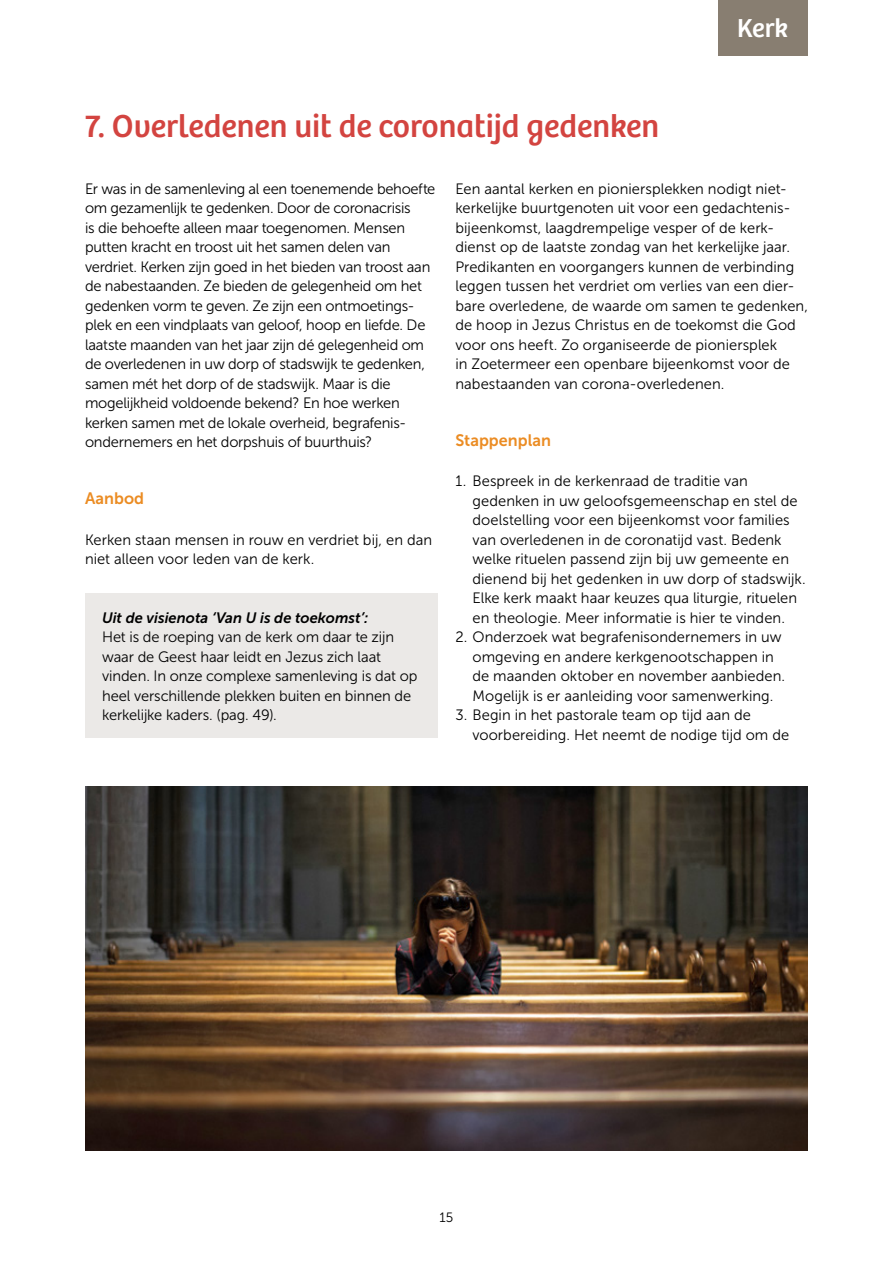
<style>
.page{position:relative;width:893px;height:1263px;background:#fff}
.page>*{position:absolute;margin:0;border:0;box-sizing:border-box;transform-origin:0 0}
.t1{font:33px "Bree";color:#d34440}
.t2{font:27px "Bree";color:#fff}
.t3{font:16.5px "Museo Sans 700";letter-spacing:.005em;color:#eb8c23}
.t4{font:15px/19.5px "Museo Sans 300";letter-spacing:-.005em;color:#000}
.t5{font:italic 15px "Museo Sans 700";color:#000}
.t6{font:13.5px "Museo Sans 300";color:#000}
</style>
<div class="page">
<div style="left:85px;top:593px;width:353px;height:145px;background:#ebe9e7"></div>
<div style="left:719px;top:0;width:89px;height:56px;background:#887e71"></div>
<img style="left:85px;top:787px;width:723px;height:363px">
<h2 class="t2" style="left:737px;top:12px;width:52px">Kerk</h2>
<h1 class="t1" style="left:85px;top:107px;width:576px">7. Overledenen uit de coronatijd gedenken</h1>
<p class="t4" style="left:85px;top:179px;width:352px">Er was in de samenleving al een toenemende behoefte om gezamenlijk te gedenken. Door de coronacrisis<br>is die behoefte alleen maar toegenomen. Mensen putten kracht en troost uit het samen delen van verdriet. Kerken zijn goed in het bieden van troost aan de nabestaanden. Ze bieden de gelegenheid om het gedenken vorm te geven. Ze zijn een ontmoetings&shy;plek en een vindplaats van geloof, hoop en liefde. De laatste maanden van het jaar zijn dé gelegenheid om de overledenen in uw dorp of stadswijk te gedenken, samen mét het dorp of de stadswijk. Maar is die mogelijkheid voldoende bekend? En hoe werken kerken samen met de lokale overheid, begrafenis&shy;ondernemers en het dorpshuis of buurthuis?</p>
<p class="t4" style="left:455px;top:179px;width:354px">Een aantal kerken en pioniersplekken nodigt niet&shy;kerkelijke buurtgenoten uit voor een gedachtenis&shy;bijeenkomst, laagdrempelige vesper of de kerk&shy;dienst op de laatste zondag van het kerkelijke jaar.<br>Predikanten en voorgangers kunnen de verbinding leggen tussen het verdriet om verlies van een dier&shy;bare overledene, de waarde om samen te gedenken, de hoop in Jezus Christus en de toekomst die God voor ons heeft. Zo organiseerde de pioniersplek<br>in Zoetermeer een openbare bijeenkomst voor de nabestaanden van corona-overledenen.</p>
<p class="t3" style="left:455px;top:431px;width:97px">Stappenplan</p>
<p class="t4" style="left:472px;top:471px;width:335px;text-indent:-17px">1. Bespreek in de kerkenraad de traditie van gedenken in uw geloofsgemeenschap en stel de doelstelling voor een bijeenkomst voor families van overledenen in de coronatijd vast. Bedenk welke rituelen passend zijn bij uw gemeente en dienend bij het gedenken in uw dorp of stadswijk.<br>Elke kerk maakt haar keuzes qua liturgie, rituelen en theologie. Meer informatie is hier te vinden.</p>
<p class="t4" style="left:472px;top:627px;width:314px;text-indent:-17px">2. Onderzoek wat begrafenisondernemers in uw omgeving en andere kerkgenootschappen in de maanden oktober en november aanbieden.<br>Mogelijk is er aanleiding voor samenwerking.</p>
<p class="t4" style="left:472px;top:705px;width:318px;text-indent:-17px">3. Begin in het pastorale team op tijd aan de voorbereiding. Het neemt de nodige tijd om de</p>
<p class="t3" style="left:85px;top:489px;width:61px">Aanbod</p>
<p class="t4" style="left:85px;top:530px;width:349px">Kerken staan mensen in rouw en verdriet bij, en dan niet alleen voor leden van de kerk.</p>
<p class="t5" style="left:102px;top:609px;width:268px">Uit de visienota ‘Van U is de toekomst’:</p>
<p class="t4" style="left:102px;top:627px;width:317px">Het is de roeping van de kerk om daar te zijn waar de Geest haar leidt en Jezus zich laat vinden. In onze complexe samenleving is dat op heel verschillende plekken buiten en binnen de kerkelijke kaders. (pag. 49).</p>
<p class="t6" style="left:440px;top:1210px;width:15px">15</p>
</div>
